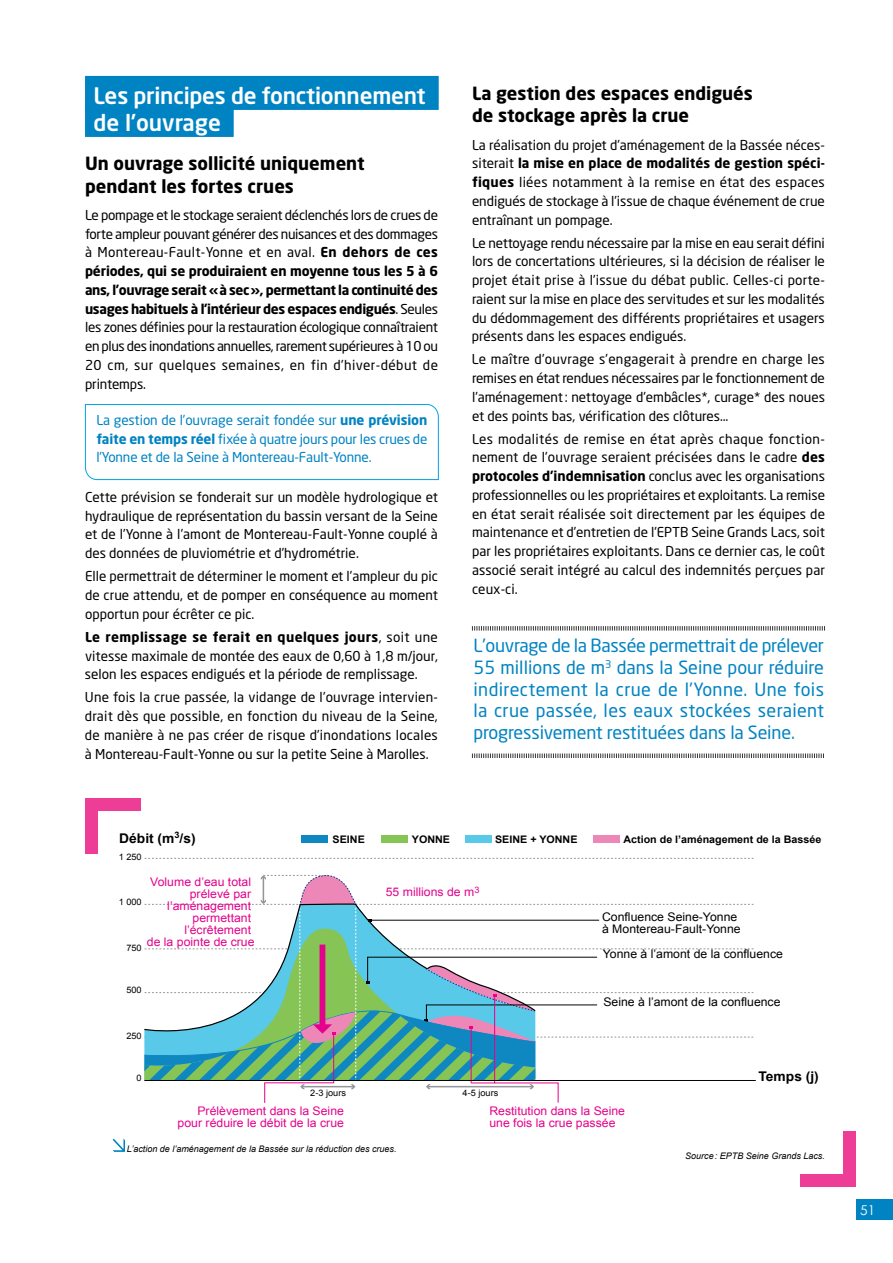
<style>
.page{position:relative;width:893px;height:1263px;background:#fff}
.page>*{position:absolute;margin:0;border:0;box-sizing:border-box;transform-origin:0 0}
.t1{font:500 22.5px/27px "Neo Sans";letter-spacing:-.01em;color:#fff}
.t2{font:18px/21.8px "Neo Sans";letter-spacing:-.01em;color:#0083c2;text-align:justify}
.t3{font:700 18px/22.5px "Neo Sans";color:#000}
.t4{font:13.5px/18.8px "Neo Sans";color:#000;text-align:justify}
.t5{font:13.5px/18.8px "Neo Sans";letter-spacing:-.01em;color:#0083c2;text-align:justify}
.t6{font:13.5px "Century Gothic";color:#fff}
.t7{font:700 13.35px "Arial";color:#000}
.t8{font:11.85px/11.9px "Arial";color:#e4028c;text-align:right}
.t9{font:11.85px/11.9px "Arial";color:#000}
.t10{font:700 10.35px "Arial";color:#000}
.t11{font:italic 9px "Arial";color:#000}
.t12{font:8.85px "Arial";color:#000}
.s1{font-weight:700}
</style>
<div class="page">
<div style="left:856px;top:1199px;width:37px;height:21px;background:#0083c2"></div>
<div style="left:85px;top:76px;width:354px;height:34px;background:#0083c2"></div>
<div style="left:85px;top:103px;width:149px;height:34px;background:#0083c2"></div>
<svg style="left:85px;top:404px;width:354px;height:76px"></svg>
<div style="left:85px;top:798px;width:55px;height:13px;background:#ee3d96"></div>
<div style="left:85px;top:798px;width:13px;height:56px;background:#ee3d96"></div>
<div style="left:801px;top:1174px;width:55px;height:12px;background:#ee3d96"></div>
<div style="left:843px;top:1131px;width:13px;height:55px;background:#ee3d96"></div>
<svg style="left:472px;top:626px;width:353px;height:5px"></svg>
<svg style="left:472px;top:753px;width:352px;height:5px"></svg>
<svg style="left:145px;top:858px;width:609px;height:1px"></svg>
<div style="left:301px;top:835px;width:26px;height:7px;background:#0f87c0"></div>
<div style="left:382px;top:835px;width:26px;height:7px;background:#86c555"></div>
<div style="left:465px;top:835px;width:26px;height:7px;background:#58c9e8"></div>
<div style="left:594px;top:835px;width:26px;height:7px;background:#ec87b7"></div>
<svg style="left:144px;top:875px;width:610px;height:228px"></svg>
<hr style="left:144px;top:1080px;width:612px;height:1px;background:#000">
<svg style="left:113px;top:1139px;width:12px;height:13px"></svg>
<h1 class="t1" style="left:94px;top:81px;width:334px">Les principes de fonctionnement de l’ouvrage</h1>
<h2 class="t3" style="left:85px;top:152px;width:281px">Un ouvrage sollicité uniquement pendant les fortes crues</h2>
<p class="t4" style="left:85px;top:205px;width:354px">Le pompage et le stockage seraient déclenchés lors de crues de forte ampleur pouvant générer des nuisances et des dommages à Montereau-Fault-Yonne et en aval. <span class="s1">En dehors de ces périodes, qui se produiraient en moyenne tous les 5 à 6 ans, l’ouvrage serait «à sec», permettant la continuité des usages habituels à l’intérieur des espaces endigués</span>. Seules les zones définies pour la restauration écologique connaîtraient en plus des inondations annuelles, rarement supérieures à 10 ou 20 cm, sur quelques semaines, en fin d’hiver-début de printemps.</p>
<p class="t5" style="left:96px;top:410px;width:333px">La gestion de l’ouvrage serait fondée sur <span class="s1">une prévision faite en temps réel</span> fixée à quatre jours pour les crues de l’Yonne et de la Seine à Montereau-Fault-Yonne.</p>
<p class="t4" style="left:85px;top:487px;width:354px">Cette prévision se fonderait sur un modèle hydrologique et hydraulique de représentation du bassin versant de la Seine et de l’Yonne à l’amont de Montereau-Fault-Yonne couplé à des données de pluviométrie et d’hydrométrie.</p>
<p class="t4" style="left:85px;top:567px;width:354px">Elle permettrait de déterminer le moment et l’ampleur du pic de crue attendu, et de pomper en conséquence au moment opportun pour écrêter ce pic.</p>
<p class="t4" style="left:85px;top:627px;width:354px"><span class="s1">Le remplissage se ferait en quelques jours</span>, soit une vitesse maximale de montée des eaux de 0,60 à 1,8 m/jour, selon les espaces endigués et la période de remplissage.</p>
<p class="t4" style="left:85px;top:688px;width:354px">Une fois la crue passée, la vidange de l’ouvrage intervien&shy;drait dès que possible, en fonction du niveau de la Seine, de manière à ne pas créer de risque d’inondations locales à Montereau-Fault-Yonne ou sur la petite Seine à Marolles.</p>
<h2 class="t3" style="left:472px;top:81px;width:282px">La gestion des espaces endigués de stockage après la crue</h2>
<p class="t4" style="left:472px;top:135px;width:354px">La réalisation du projet d’aménagement de la Bassée néces&shy;siterait <span class="s1">la mise en place de modalités de gestion spéci&shy;fiques</span> liées notamment à la remise en état des espaces endigués de stockage à l’issue de chaque événement de crue entraînant un pompage.</p>
<p class="t4" style="left:472px;top:233px;width:354px">Le nettoyage rendu nécessaire par la mise en eau serait défini lors de concertations ultérieures, si la décision de réaliser le projet était prise à l’issue du débat public. Celles-ci porte&shy;raient sur la mise en place des servitudes et sur les modalités du dédommagement des différents propriétaires et usagers présents dans les espaces endigués.</p>
<p class="t4" style="left:472px;top:350px;width:354px">Le maître d’ouvrage s’engagerait à prendre en charge les remises en état rendues nécessaires par le fonctionnement de l’aménagement: nettoyage d’embâcles*, curage* des noues et des points bas, vérification des clôtures…</p>
<p class="t4" style="left:472px;top:429px;width:355px">Les modalités de remise en état après chaque fonction&shy;nement de l’ouvrage seraient précisées dans le cadre <span class="s1">des protocoles d’indemnisation</span> conclus avec les organisations professionnelles ou les propriétaires et exploitants. La remise en état serait réalisée soit directement par les équipes de maintenance et d’entretien de l’EPTB Seine Grands Lacs, soit par les propriétaires exploitants. Dans ce dernier cas, le coût associé serait intégré au calcul des indemnités perçues par ceux-ci.</p>
<h2 class="t2" style="left:473px;top:634px;width:352px">L’ouvrage de la Bassée permettrait de prélever 55 millions de m<sup>3</sup> dans la Seine pour réduire indirectement la crue de l’Yonne. Une fois la crue passée, les eaux stockées seraient progressivement restituées dans la Seine.</h2>
<p class="t7" style="left:119px;top:829px;width:78px">Débit (m<sup>3</sup>/s)</p>
<p class="t12" style="left:119px;top:850px;width:25px">1 250</p>
<p class="t8" style="left:147px;top:876px;width:109px">Volume d’eau total prélevé par l’aménagement permettant l’écrêtement<br>de la pointe de crue</p>
<p class="t12" style="left:119px;top:896px;width:25px">1 000</p>
<p class="t12" style="left:126px;top:941px;width:17px">750</p>
<p class="t12" style="left:126px;top:984px;width:17px">500</p>
<p class="t12" style="left:126px;top:1030px;width:17px">250</p>
<p class="t10" style="left:333px;top:832px;width:34px">SEINE</p>
<p class="t10" style="left:412px;top:832px;width:40px">YONNE</p>
<p class="t10" style="left:495px;top:832px;width:84px">SEINE + YONNE</p>
<p class="t10" style="left:623px;top:832px;width:199px">Action de l’aménagement de la Bassée</p>
<p class="t8" style="left:386px;top:886px;width:95px">55 millions de m<sup>3</sup></p>
<p class="t9" style="left:602px;top:911px;width:140px">Confluence Seine-Yonne à Montereau-Fault-Yonne</p>
<p class="t9" style="left:603px;top:948px;width:182px">Yonne à l’amont de la confluence</p>
<p class="t9" style="left:603px;top:996px;width:179px">Seine à l’amont de la confluence</p>
<p class="t12" style="left:137px;top:1072px;width:7px">0</p>
<p class="t7" style="left:759px;top:1068px;width:62px">Temps (j)</p>
<p class="t12" style="left:310px;top:1087px;width:37px">2-3 jours</p>
<p class="t12" style="left:463px;top:1087px;width:37px">4-5 jours</p>
<p class="t8" style="left:178px;top:1105px;width:168px">Prélèvement dans la Seine pour réduire le débit de la crue</p>
<p class="t11" style="left:127px;top:1143px;width:271px">L’action de l’aménagement de la Bassée sur la réduction des crues.</p>
<p class="t8" style="left:489px;top:1105px;width:137px;text-align:left">Restitution dans la Seine une fois la crue passée</p>
<p class="t11" style="left:685px;top:1150px;width:141px">Source : EPTB Seine Grands Lacs.</p>
<p class="t6" style="left:860px;top:1201px;width:16px">51</p>
</div>
